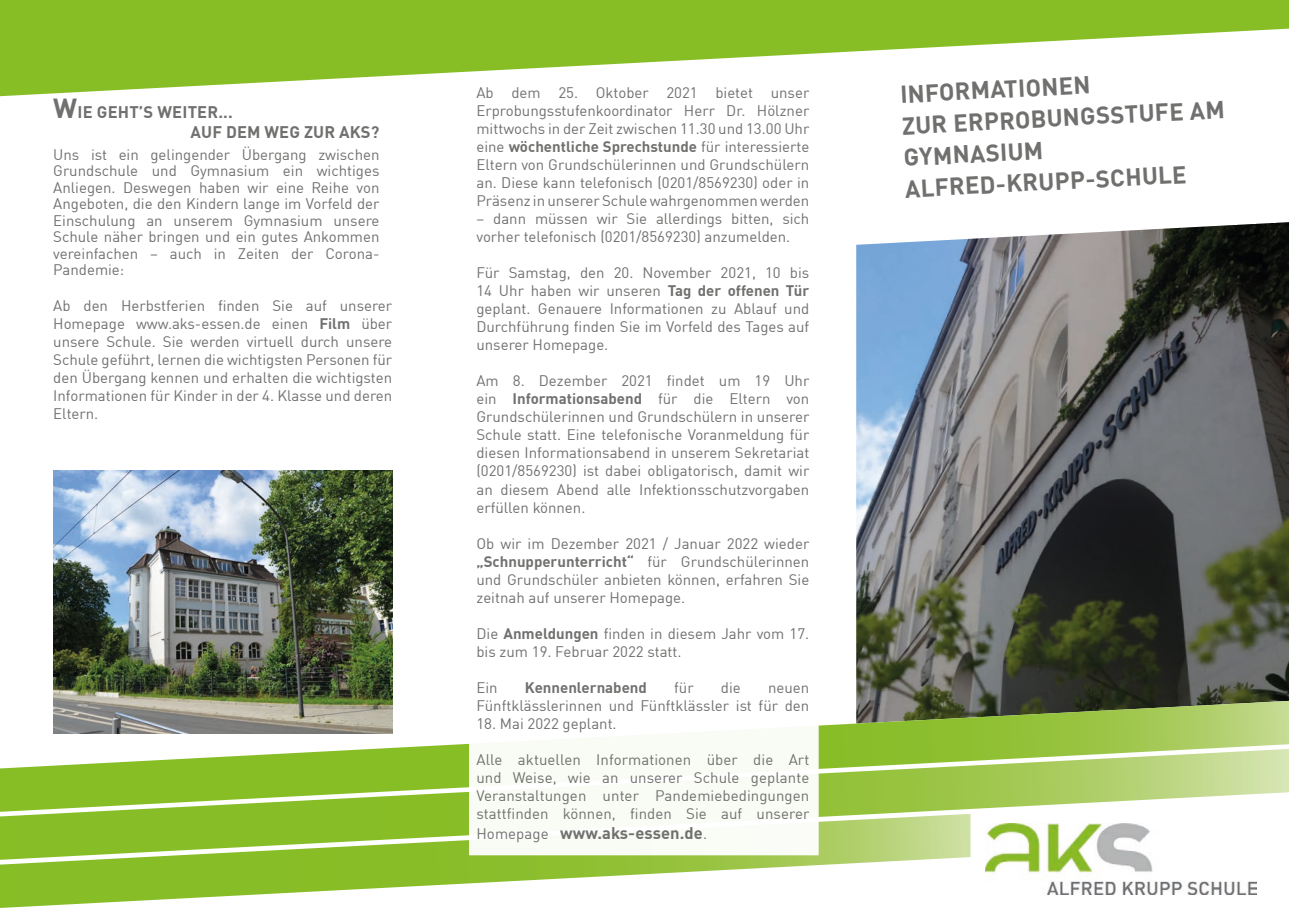
<style>
.page{position:relative;width:1289px;height:919px;background:#fff}
.page>*{position:absolute;margin:0;border:0;box-sizing:border-box;transform-origin:0 0}
.t1{font:700 24px/31.5px "DIN Offc Pro";color:#70706f}
.t2{font:700 16.5px/19.8px "DIN Offc Pro";letter-spacing:.01em;color:#70706f}
.t3{font:15px/18px "DIN Offc Pro";color:#70706f;text-align:justify}
.t4{font:700 15px "DIN Offc Pro";color:#70706f}
.s1{font-size:27px}
.s2{font-weight:700}
.s3{font-weight:400;font-size:15px}
</style>
<div class="page">
<img style="left:856px;top:222px;width:432px;height:478px">
<img style="left:985px;top:859px;width:271px;height:35px">
<svg style="left:0;top:859px;width:933px;height:48px"></svg>
<svg style="left:53px;top:700px;width:1235px;height:48px"></svg>
<svg style="left:0;top:748px;width:1288px;height:111px"></svg>
<svg style="left:0;top:0;width:1288px;height:96px;fill:#87bd25"></svg>
<img style="left:54px;top:470px;width:338px;height:263px">
<svg style="left:469px;top:94px;width:349px;height:761px"></svg>
<p class="t2" style="left:191px;top:100px;width:190px;text-indent:-137px"><span class="s1">W</span>IE GEHT’S WEITER...<br>AUF DEM WEG ZUR AKS?</p>
<p class="t3" style="left:53px;top:145px;width:328px;line-height:16.5px">Uns ist ein gelingender Übergang zwischen Grundschule und Gymnasium ein wichtiges Anliegen. Deswegen haben wir eine Reihe von Angeboten, die den Kindern lange im Vorfeld der Einschulung an unserem Gymnasium unsere Schule näher bringen und ein gutes Ankommen vereinfachen – auch in Zeiten der Corona-Pandemie:</p>
<p class="t3" style="left:53px;top:295px;width:340px">Ab den Herbstferien finden Sie auf unserer Homepage www.aks-essen.de einen <span class="s2">Film</span> über unsere Schule. Sie werden virtuell durch unsere Schule geführt, lernen die wichtigsten Personen für den Übergang kennen und erhalten die wichtigsten Informationen für Kinder in der 4. Klasse und deren Eltern.</p>
<p class="t3" style="left:476px;top:82px;width:334px">Ab dem 25. Oktober 2021 bietet unser Erprobungsstufenkoordinator Herr Dr. Hölzner mittwochs in der Zeit zwischen 11.30 und 13.00 Uhr eine <span class="s2">wöchentliche Sprechstunde</span> für interessierte Eltern von Grundschülerinnen und Grundschülern an. Diese kann telefonisch (0201/8569230) oder in Präsenz in unserer Schule wahrgenommen werden</p>
<p class="t3" style="left:476px;top:208px;width:334px">– dann müssen wir Sie allerdings bitten, sich vorher telefonisch (0201/8569230) anzumelden.</p>
<p class="t3" style="left:476px;top:262px;width:334px">Für Samstag, den 20. November 2021, 10 bis 14 Uhr haben wir unseren <span class="s2">Tag der offenen Tür </span>geplant. Genauere Informationen zu Ablauf und Durchführung finden Sie im Vorfeld des Tages auf unserer Homepage.</p>
<p class="t3" style="left:476px;top:370px;width:334px">Am 8. Dezember 2021 findet um 19 Uhr ein <span class="s2">Informationsabend</span> für die Eltern von Grundschülerinnen und Grundschülern in unserer Schule statt. Eine telefonische Voranmeldung für diesen Informationsabend in unserem Sekretariat (0201/8569230) ist dabei obligatorisch, damit wir an diesem Abend alle Infektionsschutzvorgaben erfüllen können.</p>
<p class="t3" style="left:476px;top:532px;width:334px">Ob wir im Dezember 2021 / Januar 2022 wieder <span class="s2">„Schnupperunterricht“</span> für Grundschülerinnen und Grundschüler anbieten können, erfahren Sie zeitnah auf unserer Homepage.</p>
<p class="t3" style="left:476px;top:622px;width:334px">Die <span class="s2">Anmeldungen</span> finden in diesem Jahr vom 17. bis zum 19. Februar 2022 statt.</p>
<p class="t3" style="left:476px;top:676px;width:23px">Ein</p>
<p class="t4" style="left:525px;top:674px;width:123px">Kennenlernabend</p>
<p class="t3" style="left:674px;top:676px;width:21px">für</p>
<p class="t3" style="left:721px;top:676px;width:21px">die</p>
<p class="t3" style="left:476px;top:676px;width:334px;text-align:right">neuen<br>Fünftklässlerinnen und Fünftklässler ist für den</p>
<p class="t3" style="left:476px;top:712px;width:142px">18. Mai 2022 geplant.</p>
<p class="t3" style="left:476px;top:748px;width:334px">Alle aktuellen Informationen über die Art und Weise, wie an unserer Schule geplante Veranstaltungen unter Pandemiebedingungen stattfinden können, finden Sie auf unserer</p>
<p class="t2" style="left:476px;top:820px;width:232px"><span class="s3">Homepage</span> www.aks-essen.de<span class="s3">.</span></p>
<h1 class="t1" style="left:899px;top:76px;width:325px;rotate:-3deg">INFORMATIONEN<br>ZUR ERPROBUNGSSTUFE AM<br>GYMNASIUM<br>ALFRED-KRUPP-SCHULE</h1>
</div>
